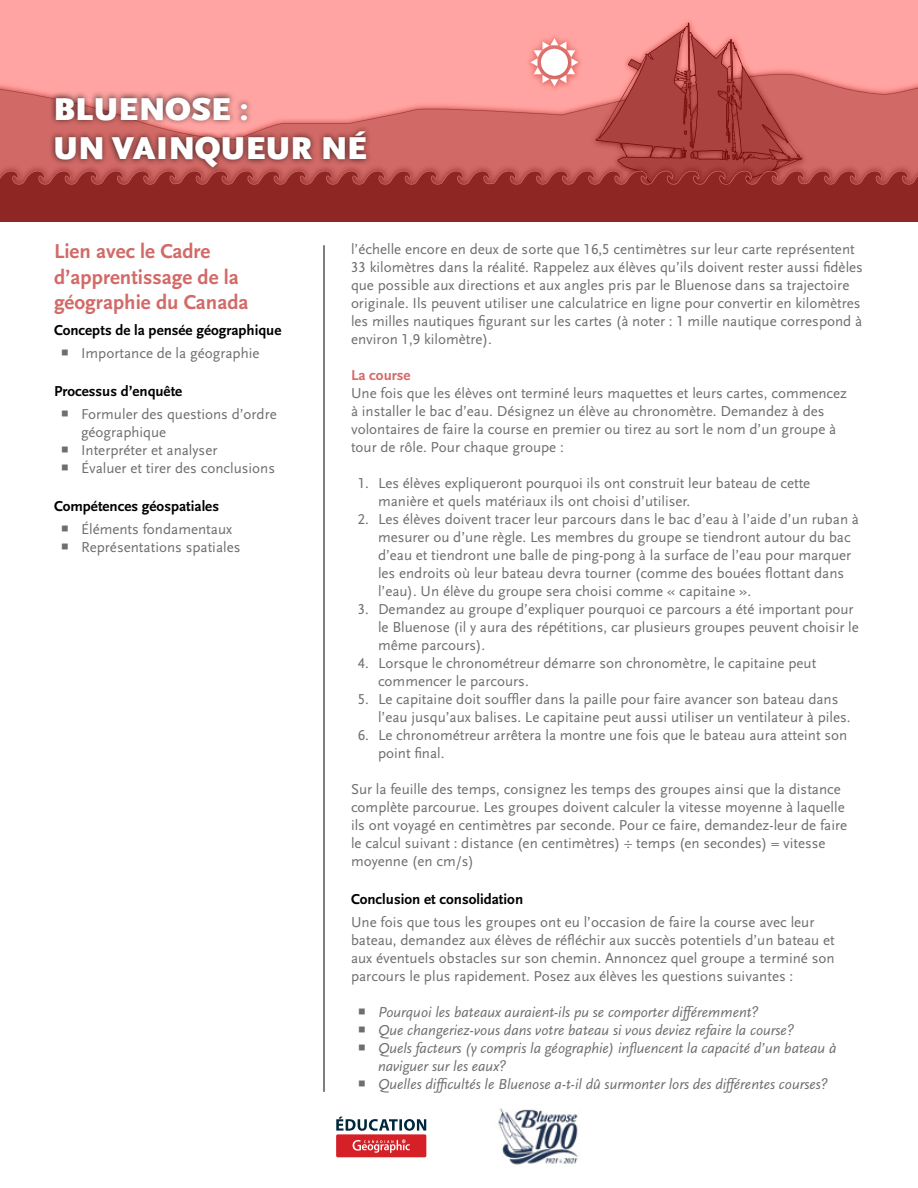
<style>
.page{position:relative;width:918px;height:1188px;background:#fff}
.page>*{position:absolute;margin:0;border:0;box-sizing:border-box;transform-origin:0 0}
.t1{font:900 33px/39px "Scala Sans OT";letter-spacing:.01em;color:#fff}
.t2{font:700 21px/25.2px "Scala Sans LF";color:#d26a67}
.t3{font:15px/18px "Scala Sans LF";color:#6d6e71}
.t4{font:italic 15px/18px "Scala Sans LF";color:#6d6e71}
.t5{font:700 15px "Scala Sans LF";color:#000}
.t6{font:700 15px "Scala Sans LF";color:#d26a67}
</style>
<div class="page">
<hr style="left:324px;top:245px;width:1px;height:847px;background:#000">
<div style="left:336px;top:1134px;width:90px;height:23px;background:#d52027;border-radius:2px"></div>
<svg style="left:353px;top:1139px;width:57px;height:14px"></svg>
<svg style="left:336px;top:1117px;width:90px;height:14px"></svg>
<svg style="left:0;top:0;width:918px;height:222px;background:#d16f6d"></svg>
<img style="left:498px;top:1108px;width:81px;height:57px">
<div style="left:49px;top:91px;width:323px;height:81px;background:#000;opacity:.67"></div>
<h1 class="t1" style="left:53px;top:90px;width:315px">BLUENOSE :<br>UN VAINQUEUR NÉ</h1>
<h2 class="t2" style="left:54px;top:240px;width:196px">Lien avec le Cadre d’apprentissage de la géographie du Canada</h2>
<p class="t5" style="left:54px;top:322px;width:229px">Concepts de la pensée géographique</p>
<p class="t3" style="left:81px;top:345px;width:180px">Importance de la géographie</p>
<p class="t5" style="left:54px;top:383px;width:130px">Processus d’enquête</p>
<p class="t3" style="left:81px;top:405px;width:197px">Formuler des questions d’ordre géographique<br>Interpréter et analyser<br>Évaluer et tirer des conclusions</p>
<p class="t5" style="left:54px;top:498px;width:167px">Compétences géospatiales</p>
<p class="t3" style="left:81px;top:520px;width:161px">Éléments fondamentaux<br>Représentations spatiales</p>
<p class="t3" style="left:351px;top:241px;width:513px">l’échelle encore en deux de sorte que 16,5 centimètres sur leur carte représentent 33 kilomètres dans la réalité. Rappelez aux élèves qu’ils doivent rester aussi fidèles que possible aux directions et aux angles pris par le Bluenose dans sa trajectoire originale. Ils peuvent utiliser une calculatrice en ligne pour convertir en kilomètres les milles nautiques figurant sur les cartes (à noter : 1 mille nautique correspond à environ 1,9 kilomètre).</p>
<p class="t6" style="left:351px;top:367px;width:61px">La course</p>
<p class="t3" style="left:351px;top:385px;width:498px">Une fois que les élèves ont terminé leurs maquettes et leurs cartes, commencez à installer le bac d’eau. Désignez un élève au chronomètre. Demandez à des volontaires de faire la course en premier ou tirez au sort le nom d’un groupe à tour de rôle. Pour chaque groupe :</p>
<p class="t3" style="left:378px;top:475px;width:434px;text-indent:-20px">1. Les élèves expliqueront pourquoi ils ont construit leur bateau de cette manière et quels matériaux ils ont choisi d’utiliser.</p>
<p class="t3" style="left:378px;top:511px;width:483px;text-indent:-20px">2. Les élèves doivent tracer leur parcours dans le bac d’eau à l’aide d’un ruban à mesurer ou d’une règle. Les membres du groupe se tiendront autour du bac d’eau et tiendront une balle de ping-pong à la surface de l’eau pour marquer les endroits où leur bateau devra tourner (comme des bouées flottant dans l’eau). Un élève du groupe sera choisi comme « capitaine ».</p>
<p class="t3" style="left:378px;top:601px;width:482px;text-indent:-20px">3. Demandez au groupe d’expliquer pourquoi ce parcours a été important pour le Bluenose (il y aura des répétitions, car plusieurs groupes peuvent choisir le même parcours).</p>
<p class="t3" style="left:378px;top:655px;width:440px;text-indent:-20px">4. Lorsque le chronométreur démarre son chronomètre, le capitaine peut commencer le parcours.</p>
<p class="t3" style="left:378px;top:691px;width:474px;text-indent:-20px">5. Le capitaine doit souffler dans la paille pour faire avancer son bateau dans l’eau jusqu’aux balises. Le capitaine peut aussi utiliser un ventilateur à piles.</p>
<p class="t3" style="left:378px;top:727px;width:471px;text-indent:-20px">6. Le chronométreur arrêtera la montre une fois que le bateau aura atteint son point final.</p>
<p class="t3" style="left:351px;top:781px;width:498px">Sur la feuille des temps, consignez les temps des groupes ainsi que la distance complète parcourue. Les groupes doivent calculer la vitesse moyenne à laquelle ils ont voyagé en centimètres par seconde. Pour ce faire, demandez-leur de faire le calcul suivant : distance (en centimètres) ÷ temps (en secondes) = vitesse moyenne (en cm/s)</p>
<p class="t5" style="left:351px;top:891px;width:174px">Conclusion et consolidation</p>
<p class="t3" style="left:351px;top:913px;width:485px">Une fois que tous les groupes ont eu l’occasion de faire la course avec leur bateau, demandez aux élèves de réfléchir aux succès potentiels d’un bateau et aux éventuels obstacles sur son chemin. Annoncez quel groupe a terminé son parcours le plus rapidement. Posez aux élèves les questions suivantes :</p>
<p class="t4" style="left:378px;top:1003px;width:460px">Pourquoi les bateaux auraient-ils pu se comporter différemment?<br>Que changeriez-vous dans votre bateau si vous deviez refaire la course?<br>Quels facteurs (y compris la géographie) influencent la capacité d’un bateau à naviguer sur les eaux?<br>Quelles difficultés le Bluenose a-t-il dû surmonter lors des différentes courses?</p>
</div>
